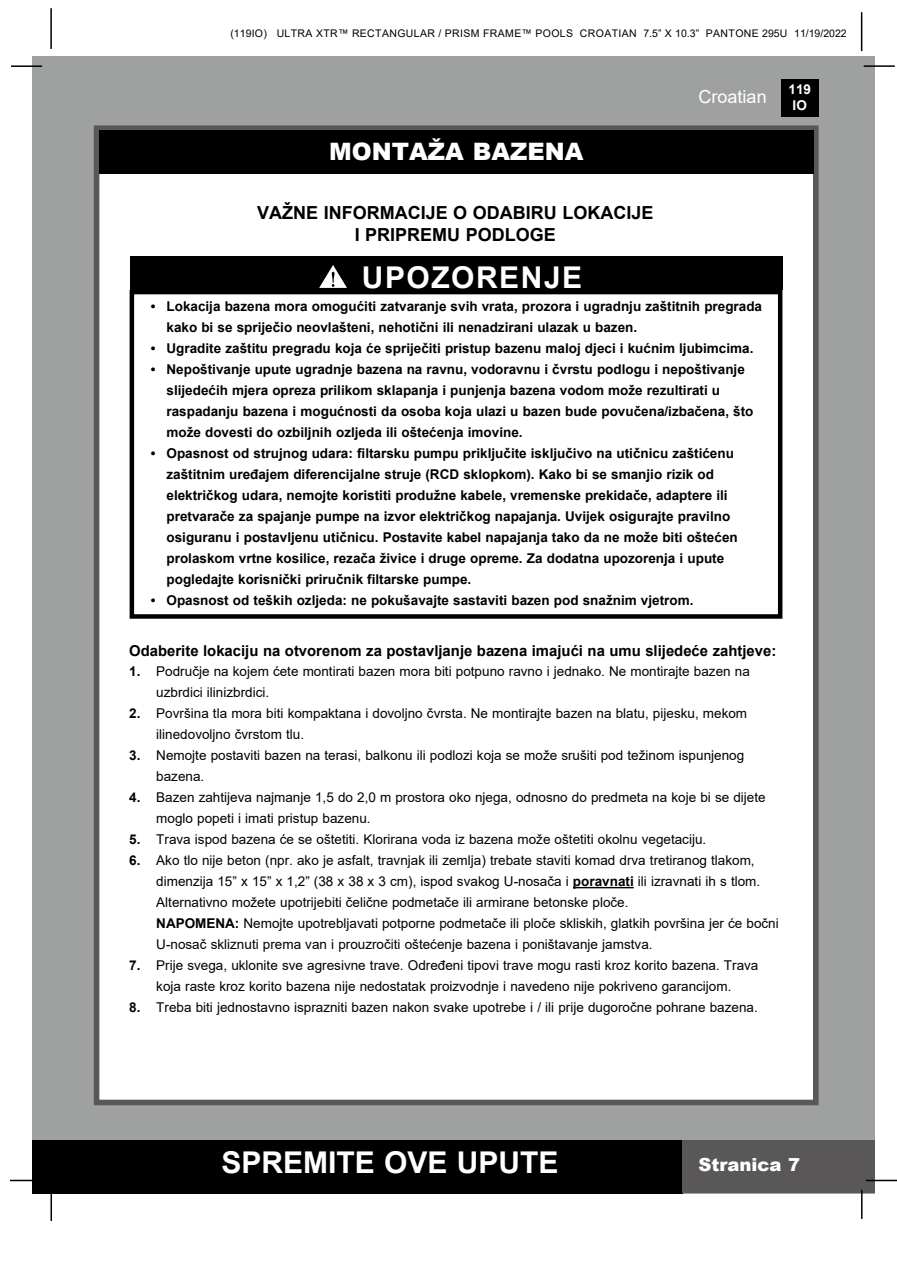
<style>
.page{position:relative;width:897px;height:1264px;background:#fff}
.page>*{position:absolute;margin:0;border:0;box-sizing:border-box;transform-origin:0 0}
.t1{font:700 30px "Arial";color:#fff}
.t2{font:700 30px "Arial";letter-spacing:.05em;color:#fff}
.t3{font:900 24px "Arial";color:#fff}
.t4{font:700 18px/21.6px "Arial";color:#000;text-align:center}
.t5{font:900 18px "Arial";color:#fff}
.t6{font:18px "Arial";color:#fff}
.t7{font:700 15px "Arial";color:#000}
.t8{font:13.5px/21px "Arial";color:#000}
.t9{font:700 13.5px/21px "Arial";color:#000}
.t10{font:700 13.5px/16.2px "Arial";color:#fff;text-align:center}
.t11{font:10.5px "Arial";letter-spacing:.035em;color:#000}
.s1{font-weight:700}
</style>
<div class="page">
<div style="left:33px;top:56px;width:842px;height:1137px;background:#9fa0a0"></div>
<div style="left:780px;top:79px;width:38px;height:38px;background:#000"></div>
<hr style="left:863px;top:65px;width:31px;height:2px;background:#000">
<hr style="left:50px;top:8px;width:2px;height:41px;background:#000">
<hr style="left:860px;top:12px;width:2px;height:39px;background:#000">
<div style="left:33px;top:1140px;width:650px;height:53px;background:#000"></div>
<div style="left:682px;top:1140px;width:193px;height:53px;background:#595757"></div>
<hr style="left:865px;top:1179px;width:31px;height:2px;background:#000">
<hr style="left:860px;top:1189px;width:2px;height:30px;background:#000">
<hr style="left:50px;top:1190px;width:2px;height:31px;background:#000">
<hr style="left:10px;top:1179px;width:31px;height:2px;background:#000">
<hr style="left:11px;top:65px;width:31px;height:2px;background:#000">
<div style="left:94px;top:125px;width:724px;height:980px;background:#fff;border:6px solid #595757"></div>
<div style="left:99px;top:130px;width:714px;height:44px;background:#000"></div>
<div style="left:130px;top:256px;width:652px;height:34px;background:#000"></div>
<div style="left:130px;top:290px;width:652px;height:329px;border:4px solid #000"></div>
<svg style="left:319px;top:265px;width:28px;height:23px"></svg>
<hr style="left:573px;top:887px;width:60px;height:1px;background:#000">
<p class="t11" style="left:230px;top:26px;width:617px">(119IO) ULTRA XTR™ RECTANGULAR / PRISM FRAME™ POOLS CROATIAN 7.5” X 10.3” PANTONE 295U 11/19/2022</p>
<h2 class="t3" style="left:329px;top:134px;width:256px">MONTAŽA BAZENA</h2>
<h3 class="t6" style="left:698px;top:84px;width:70px">Croatian</h3>
<p class="t10" style="left:788px;top:81px;width:24px">119<br>IO</p>
<h3 class="t4" style="left:257px;top:202px;width:398px">VAŽNE INFORMACIJE O ODABIRU LOKACIJE<br>I PRIPREMU PODLOGE</h3>
<h1 class="t2" style="left:362px;top:256px;width:222px">UPOZORENJE</h1>
<p class="t9" style="left:166px;top:296px;width:597px;text-indent:-15px">• Lokacija bazena mora omogućiti zatvaranje svih vrata, prozora i ugradnju zaštitnih pregrada kako bi se spriječio neovlašteni, nehotični ili nenadzirani ulazak u bazen.</p>
<p class="t9" style="left:151px;top:338px;width:604px">• Ugradite zaštitu pregradu koja će spriječiti pristup bazenu maloj djeci i kućnim ljubimcima.</p>
<p class="t9" style="left:166px;top:359px;width:588px;text-indent:-15px">• Nepoštivanje upute ugradnje bazena na ravnu, vodoravnu i čvrstu podlogu i nepoštivanje slijedećih mjera opreza prilikom sklapanja i punjenja bazena vodom može rezultirati u raspadanju bazena i mogućnosti da osoba koja ulazi u bazen bude povučena/izbačena, što može dovesti do ozbiljnih ozljeda ili oštećenja imovine.</p>
<p class="t9" style="left:166px;top:443px;width:572px;text-indent:-15px">• Opasnost od strujnog udara: filtarsku pumpu priključite isključivo na utičnicu zaštićenu zaštitnim uređajem diferencijalne struje (RCD sklopkom). Kako bi se smanjio rizik od električkog udara, nemojte koristiti produžne kabele, vremenske prekidače, adaptere ili pretvarače za spajanje pumpe na izvor električkog napajanja. Uvijek osigurajte pravilno osiguranu i postavljenu utičnicu. Postavite kabel napajanja tako da ne može biti oštećen prolaskom vrtne kosilice, rezača živice i druge opreme. Za dodatna upozorenja i upute pogledajte korisnički priručnik filtarske pumpe.</p>
<p class="t9" style="left:151px;top:590px;width:544px">• Opasnost od teških ozljeda: ne pokušavajte sastaviti bazen pod snažnim vjetrom.</p>
<p class="t7" style="left:129px;top:640px;width:648px">Odaberite lokaciju na otvorenom za postavljanje bazena imajući na umu slijedeće zahtjeve:</p>
<p class="t8" style="left:156px;top:661px;width:595px;text-indent:-27px"><span class="s1">1.</span> Područje na kojem ćete montirati bazen mora biti potpuno ravno i jednako. Ne montirajte bazen na uzbrdici ilinizbrdici.</p>
<p class="t8" style="left:156px;top:703px;width:592px;text-indent:-27px"><span class="s1">2.</span> Površina tla mora biti kompaktana i dovoljno čvrsta. Ne montirajte bazen na blatu, pijesku, mekom ilinedovoljno čvrstom tlu.</p>
<p class="t8" style="left:156px;top:745px;width:589px;text-indent:-27px"><span class="s1">3.</span> Nemojte postaviti bazen na terasi, balkonu ili podlozi koja se može srušiti pod težinom ispunjenog bazena.</p>
<p class="t8" style="left:156px;top:787px;width:611px;text-indent:-27px"><span class="s1">4.</span> Bazen zahtijeva najmanje 1,5 do 2,0 m prostora oko njega, odnosno do predmeta na koje bi se dijete moglo popeti i imati pristup bazenu.</p>
<p class="t8" style="left:129px;top:829px;width:578px"><span class="s1">5.</span> Trava ispod bazena će se oštetiti. Klorirana voda iz bazena može oštetiti okolnu vegetaciju.</p>
<p class="t8" style="left:156px;top:850px;width:624px;text-indent:-27px"><span class="s1">6.</span> Ako tlo nije beton (npr. ako je asfalt, travnjak ili zemlja) trebate staviti komad drva tretiranog tlakom, dimenzija 15” x 15” x 1,2” (38 x 38 x 3 cm), ispod svakog U-nosača i <span class="s1">poravnati</span> ili izravnati ih s tlom.<br>Alternativno možete upotrijebiti čelične podmetače ili armirane betonske ploče.<br><span class="s1">NAPOMENA:</span> Nemojte upotrebljavati potporne podmetače ili ploče skliskih, glatkih površina jer će bočni U-nosač skliznuti prema van i prouzročiti oštećenje bazena i poništavanje jamstva.</p>
<p class="t8" style="left:129px;top:955px;width:630px;text-align:center"><span class="s1">7.</span> Prije svega, uklonite sve agresivne trave. Određeni tipovi trave mogu rasti kroz korito bazena. Trava koja raste kroz korito bazena nije nedostatak proizvodnje i navedeno nije pokriveno garancijom.</p>
<p class="t8" style="left:129px;top:997px;width:630px"><span class="s1">8.</span> Treba biti jednostavno isprazniti bazen nakon svake upotrebe i / ili prije dugoročne pohrane bazena.</p>
<h1 class="t1" style="left:221px;top:1141px;width:338px">SPREMITE OVE UPUTE</h1>
<h3 class="t5" style="left:698px;top:1151px;width:103px">Stranica 7</h3>
</div>
